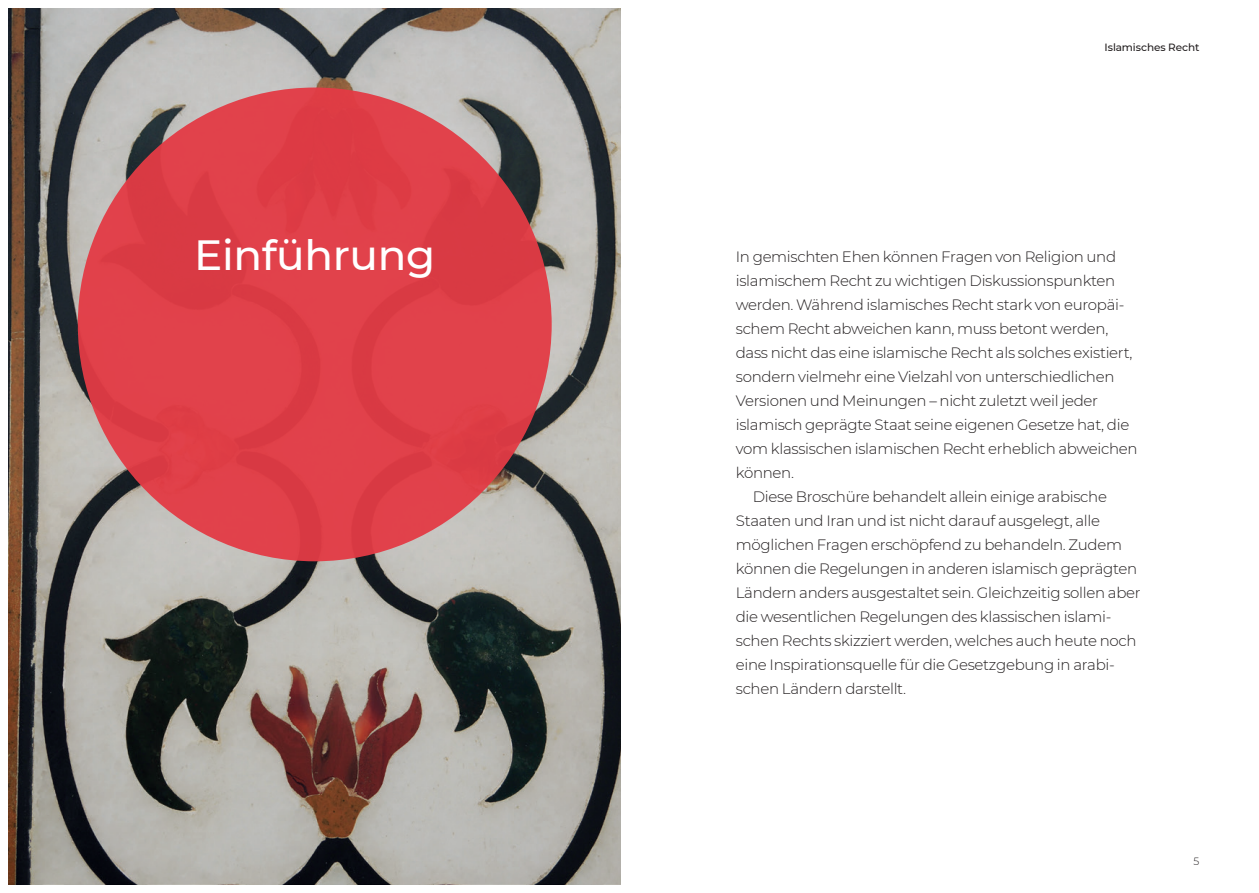
<style>
.page{position:relative;width:1259px;height:893px;background:#fff}
.page>*{position:absolute;margin:0;border:0;box-sizing:border-box;transform-origin:0 0}
.Titel{font:500 42.15px "Montserrat";letter-spacing:-.01em;color:#fff}
.Grundtext{font:300 15px/24px "Montserrat";letter-spacing:-.02em;color:#231f20}
.t1{font:500 10.5px "Montserrat";letter-spacing:-.005em;color:#231f20}
.t2{font:300 10.5px "Montserrat";color:#231f20}
</style>
<div class="page">
<img style="left:9px;top:9px;width:612px;height:875px">
<div style="left:78px;top:88px;width:474px;height:473px;background:#e33b45;border-radius:50%"></div>
<p class="Titel" style="left:194px;top:226px;width:242px">Einführung</p>
<p class="t1" style="left:1104px;top:40px;width:96px">Islamisches Recht</p>
<p class="Grundtext" style="left:736px;top:244px;width:403px">In gemischten Ehen können Fragen von Religion und islamischem Recht zu wichtigen Diskussionspunkten werden. Während islamisches Recht stark von europäi&shy;schem Recht abweichen kann, muss betont werden, dass nicht das eine islamische Recht als solches existiert, sondern vielmehr eine Vielzahl von unterschiedlichen Versionen und Meinungen – nicht zuletzt weil jeder islamisch geprägte Staat seine eigenen Gesetze hat, die vom klassischen islamischen Recht erheblich abweichen können.</p>
<p class="Grundtext" style="left:736px;top:484px;width:406px;text-indent:17px">Diese Broschüre behandelt allein einige arabische Staaten und Iran und ist nicht darauf ausgelegt, alle möglichen Fragen erschöpfend zu behandeln. Zudem können die Regelungen in anderen islamisch geprägten Ländern anders ausgestaltet sein. Gleichzeitig sollen aber die wesentlichen Regelungen des klassischen islami&shy;schen Rechts skizziert werden, welches auch heute noch eine Inspirationsquelle für die Gesetzgebung in arabi&shy;schen Ländern darstellt.</p>
<p class="t2" style="left:1193px;top:854px;width:7px">5</p>
</div>
